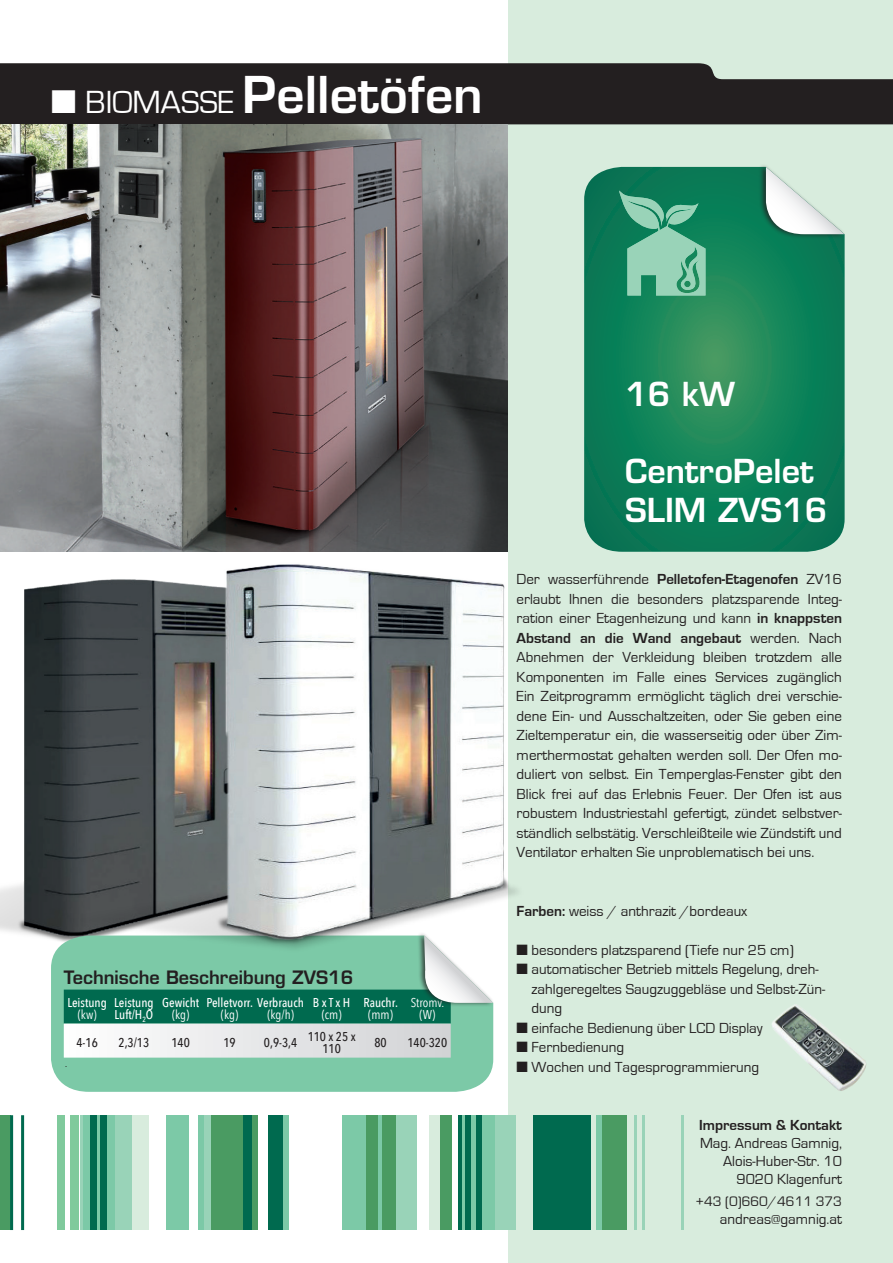
<style>
.page{position:relative;width:893px;height:1263px;background:#fff}
.page>*{position:absolute;margin:0;border:0;box-sizing:border-box;transform-origin:0 0}
.t1{font:600 49.5px "Eurostile";color:#fff}
.t2{font:600 32.25px/38.7px "Eurostile";color:#fff}
.t3{font:600 18px "Eurostile";color:#231f20}
.t4{font:15px/19.5px "Eurostile";color:#231f20;text-align:justify}
.t5{font:700 15px "Eurostile";color:#231f20}
.t6{font:14.25px "Eurostile";color:#231f20}
.t7{font:500 12.75px/12px "Avenir Next Condensed";color:#fff}
.t8{font:500 12.75px/12px "Avenir Next Condensed";color:#231f20;text-align:center}
.t9{font:12.75px/12px "Avenir Next Condensed";color:#fff;text-align:center}
.t10{font:10.5px "Eurostile";color:#231f20}
.s1{font-weight:400;font-size:33px}
.s2{font-weight:700}
</style>
<div class="page">
<img style="left:0;top:582px;width:81px;height:357px">
<svg style="left:51px;top:935px;width:440px;height:157px;background:#84ccac"></svg>
<svg style="left:64px;top:935px;width:17px;height:122px"></svg>
<div style="left:508px;top:0;width:385px;height:1263px;background:#d8ecdd"></div>
<svg style="left:584px;top:167px;width:261px;height:385px;background:#148259"></svg>
<div style="left:758px;top:163px;width:88px;height:76px;background:#231f20;opacity:.75"></div>
<svg style="left:766px;top:167px;width:79px;height:67px"></svg>
<div style="left:0;top:63px;width:893px;height:61px;background:#231f20"></div>
<div style="left:462px;top:1115px;width:33px;height:115px;background:#7cc9a7"></div>
<div style="left:596px;top:1115px;width:7px;height:115px;background:#7cc9a7"></div>
<div style="left:342px;top:1115px;width:60px;height:115px;background:#7cc9a7"></div>
<div style="left:80px;top:1115px;width:52px;height:115px;background:#99d3b8"></div>
<div style="left:396px;top:1115px;width:21px;height:115px;background:#99d3b8"></div>
<div style="left:495px;top:1115px;width:21px;height:115px;background:#99d3b8"></div>
<hr style="left:634px;top:1115px;width:3px;height:115px;background:#99d3b8">
<hr style="left:681px;top:1115px;width:3px;height:115px;background:#99d3b8">
<hr style="left:642px;top:1115px;width:3px;height:115px;background:#99d3b8">
<div style="left:204px;top:1115px;width:7px;height:115px;background:#99d3b8"></div>
<div style="left:0;top:1115px;width:10px;height:115px;background:#4a9b62"></div>
<div style="left:211px;top:1115px;width:47px;height:115px;background:#4a9b62"></div>
<div style="left:367px;top:1115px;width:11px;height:115px;background:#4a9b62"></div>
<div style="left:440px;top:1115px;width:11px;height:115px;background:#4a9b62"></div>
<div style="left:603px;top:1115px;width:24px;height:115px;background:#4a9b62"></div>
<div style="left:382px;top:1115px;width:14px;height:115px;background:#4a9b62"></div>
<div style="left:132px;top:1115px;width:17px;height:115px;background:#d8ecdd"></div>
<div style="left:429px;top:1115px;width:11px;height:115px;background:#d8ecdd"></div>
<hr style="left:10px;top:1115px;width:3px;height:115px;background:#006a4f">
<hr style="left:21px;top:1115px;width:3px;height:115px;background:#006a4f">
<div style="left:58px;top:1115px;width:7px;height:115px;background:#80ca9c"></div>
<div style="left:70px;top:1115px;width:9px;height:115px;background:#80ca9c"></div>
<div style="left:83px;top:1115px;width:31px;height:115px;background:#7cc9a7"></div>
<div style="left:166px;top:1115px;width:23px;height:115px;background:#7cc9a7"></div>
<div style="left:198px;top:1115px;width:6px;height:115px;background:#7cc9a7"></div>
<div style="left:283px;top:1115px;width:6px;height:115px;background:#7cc9a7"></div>
<div style="left:90px;top:1115px;width:7px;height:115px;background:#006a4f"></div>
<div style="left:100px;top:1115px;width:7px;height:115px;background:#006a4f"></div>
<hr style="left:458px;top:1115px;width:4px;height:115px;background:#006a4f">
<div style="left:465px;top:1115px;width:6px;height:115px;background:#006a4f"></div>
<div style="left:476px;top:1115px;width:6px;height:115px;background:#006a4f"></div>
<div style="left:533px;top:1115px;width:58px;height:115px;background:#006a4f"></div>
<div style="left:243px;top:1115px;width:8px;height:115px;background:#006a4f"></div>
<div style="left:269px;top:1115px;width:14px;height:115px;background:#006a4f"></div>
<img style="left:772px;top:1004px;width:95px;height:87px">
<img style="left:0;top:124px;width:508px;height:428px">
<img style="left:81px;top:564px;width:437px;height:509px">
<svg style="left:619px;top:190px;width:86px;height:105px;background:#5bae8e"></svg>
<h1 class="t1" style="left:51px;top:63px;width:433px">■ <span class="s1">BIOMASSE</span> Pelletöfen</h1>
<p class="t3" style="left:64px;top:966px;width:291px">Technische Beschreibung ZVS16</p>
<p class="t7" style="left:67px;top:996px;width:41px">Leistung</p>
<p class="t9" style="left:78px;top:1008px;width:20px">(kw)</p>
<p class="t7" style="left:114px;top:996px;width:41px">Leistung<br>Luft/H<sub>2</sub>O</p>
<p class="t7" style="left:162px;top:996px;width:39px">Gewicht</p>
<p class="t7" style="left:206px;top:996px;width:99px">Pelletvorr. Verbrauch</p>
<p class="t9" style="left:221px;top:1008px;width:19px">(kg)</p>
<p class="t9" style="left:267px;top:1008px;width:28px">(kg/h)</p>
<p class="t7" style="left:313px;top:996px;width:39px">B x T x H</p>
<p class="t9" style="left:322px;top:1008px;width:21px">(cm)</p>
<p class="t9" style="left:172px;top:1008px;width:19px">(kg)</p>
<p class="t7" style="left:364px;top:996px;width:36px">Rauchr.</p>
<p class="t9" style="left:368px;top:1008px;width:26px">(mm)</p>
<p class="t9" style="left:411px;top:996px;width:35px">Stromv. (W)</p>
<p class="t10" style="left:65px;top:1057px;width:4px">.</p>
<p class="t8" style="left:76px;top:1036px;width:23px">4-16</p>
<p class="t8" style="left:119px;top:1036px;width:32px">2,3/13</p>
<p class="t8" style="left:171px;top:1036px;width:20px">140</p>
<p class="t8" style="left:223px;top:1036px;width:14px">19</p>
<p class="t8" style="left:264px;top:1036px;width:35px">0,9-3,4</p>
<p class="t8" style="left:308px;top:1030px;width:49px">110 x 25 x<br>110</p>
<p class="t8" style="left:374px;top:1036px;width:14px">80</p>
<p class="t8" style="left:407px;top:1036px;width:41px">140-320</p>
<h2 class="t2" style="left:625px;top:374px;width:112px">16 kW</h2>
<h2 class="t2" style="left:625px;top:452px;width:204px">CentroPelet<br>SLIM ZVS16</h2>
<p class="t4" style="left:517px;top:570px;width:327px">Der wasserführende <span class="s2">Pelletofen-Etagenofen</span> ZV16 erlaubt Ihnen die besonders platzsparende Integ&shy;ration einer Etagenheizung und kann <span class="s2">in knappsten Abstand an die Wand angebaut</span> werden. Nach Abnehmen der Verkleidung bleiben trotzdem alle Komponenten im Falle eines Services zugänglich Ein Zeitprogramm ermöglicht täglich drei verschie&shy;dene Ein- und Ausschaltzeiten, oder Sie geben eine Zieltemperatur ein, die wasserseitig oder über Zim&shy;merthermostat gehalten werden soll. Der Ofen mo&shy;duliert von selbst. Ein Temperglas-Fenster gibt den Blick frei auf das Erlebnis Feuer. Der Ofen ist aus robustem Industriestahl gefertigt, zündet selbstver&shy;ständlich selbstätig. Verschleißteile wie Zündstift und Ventilator erhalten Sie unproblematisch bei uns.</p>
<p class="t4" style="left:517px;top:901px;width:232px"><span class="s2">Farben:</span> weiss / anthrazit /bordeaux</p>
<p class="t4" style="left:517px;top:940px;width:279px">■ besonders platzsparend (Tiefe nur 25 cm)</p>
<p class="t4" style="left:531px;top:960px;width:295px;text-align:left;text-indent:-15px">■ automatischer Betrieb mittels Regelung, dreh&shy;zahlgeregeltes Saugzuggebläse und Selbst-Zün&shy;dung</p>
<p class="t4" style="left:517px;top:1018px;width:248px">■ einfache Bedienung über LCD Display</p>
<p class="t4" style="left:517px;top:1038px;width:109px">■ Fernbedienung</p>
<p class="t4" style="left:517px;top:1057px;width:244px">■ Wochen und Tagesprogrammierung</p>
<p class="t5" style="left:699px;top:1117px;width:144px">Impressum &amp; Kontakt</p>
<p class="t4" style="left:700px;top:1134px;width:143px;line-height:18px;text-align:right">Mag. Andreas Gamnig,<br>Alois-Huber-Str. 10<br>9020 Klagenfurt</p>
<p class="t6" style="left:695px;top:1194px;width:148px">+43 (0)660/4611 373</p>
<p class="t4" style="left:720px;top:1210px;width:124px">andreas@gamnig.at</p>
</div>
